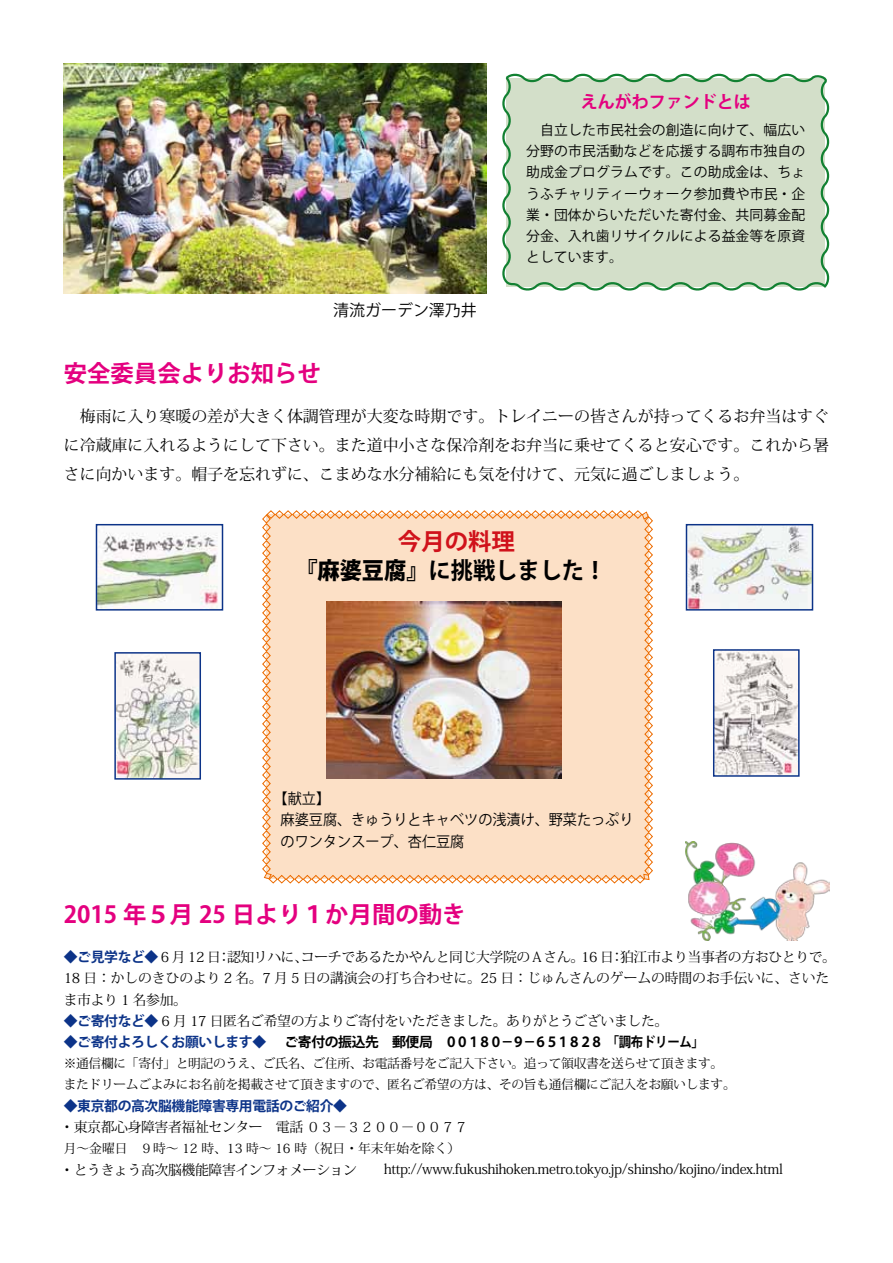
<style>
.page{position:relative;width:893px;height:1263px;background:#fff}
.page>*{position:absolute;margin:0;border:0;box-sizing:border-box;transform-origin:0 0}
.t1{font:700 23.4px "Koz Go Pro";color:#e4007f}
.t2{font:700 23.4px/28.7px "Koz Go Pro";color:#000;text-align:center;scale:.95 1}
.t3{font:700 16.95px "Koz Go Pro";color:#e4007f}
.t4{font:15.9px/28.7px "Koz Min Pro";color:#000;text-align:justify}
.t5{font:15.9px "Koz Go Pro";color:#000}
.t6{font:14.85px/21.3px "Koz Go Pro";color:#000;scale:.95 1}
.t7{font:13.8px/21.3px "Koz Min Pro";letter-spacing:-.025em;color:#000}
.t8{font:13.8px/21.3px "Koz Go Pro";letter-spacing:.01em;color:#000;text-align:justify}
.t9{font:700 13.8px "Koz Go Pro";letter-spacing:-.025em;color:#0c3388}
.t10{font:700 13.8px "Koz Go Pro";letter-spacing:-.025em;color:#000}
.t11{font:12.75px/21.3px "Koz Min Pro";letter-spacing:-.025em;color:#000}
.t12{font:12.75px "Koz Min Pro";color:#000}
.s1{color:#d0121b}
.s2{font-weight:800}
.s3{font-family:"Koz Go Pro";font-weight:700;color:#0c3388}
</style>
<div class="page">
<svg style="left:502px;top:73px;width:328px;height:218px"></svg>
<svg style="left:262px;top:510px;width:391px;height:374px"></svg>
<img style="left:326px;top:602px;width:235px;height:176px">
<img style="left:64px;top:64px;width:422px;height:229px">
<img style="left:688px;top:526px;width:123px;height:83px">
<div style="left:686px;top:524px;width:127px;height:87px;border:1px solid #0c3388"></div>
<img style="left:98px;top:532px;width:120px;height:77px">
<div style="left:96px;top:524px;width:127px;height:87px;border:1px solid #0c3388"></div>
<img style="left:715px;top:651px;width:83px;height:124px">
<div style="left:713px;top:649px;width:87px;height:128px;border:1px solid #0c3388"></div>
<img style="left:116px;top:654px;width:83px;height:124px">
<div style="left:114px;top:652px;width:87px;height:128px;border:1px solid #0c3388"></div>
<img style="left:686px;top:841px;width:143px;height:100px">
<p class="t5" style="left:333px;top:300px;width:145px">清流ガーデン澤乃井</p>
<p class="t3" style="left:581px;top:91px;width:172px">えんがわファンドとは</p>
<p class="t8" style="left:526px;top:119px;width:281px">　自立した市民社会の創造に向けて、幅広い分野の市民活動などを応援する調布市独自の助成金プログラムです。この助成金は、ちょうふチャリティーウォーク参加費や市民・企業・団体からいただいた寄付金、共同募金配分金、入れ歯リサイクルによる益金等を原資としています。</p>
<h1 class="t1" style="left:64px;top:358px;width:259px">安全委員会よりお知らせ</h1>
<p class="t4" style="left:64px;top:402px;width:767px">　梅雨に入り寒暖の差が大きく体調管理が大変な時期です。トレイニーの皆さんが持ってくるお弁当はすぐに冷蔵庫に入れるようにして下さい。また道中小さな保冷剤をお弁当に乗せてくると安心です。これから暑さに向かいます。帽子を忘れずに、こまめな水分補給にも気を付けて、元気に過ごしましょう。</p>
<h1 class="t2" style="left:295px;top:529px;width:329px"><span class="s1">今月の料理<br></span><span class="s2">『麻婆豆腐』</span>に挑戦しました！</h1>
<p class="t6" style="left:281px;top:788px;width:373px;text-indent:-7px">【献立】<br>麻婆豆腐、きゅうりとキャベツの浅漬け、野菜たっぷりのワンタンスープ、杏仁豆腐</p>
<h1 class="t1" style="left:64px;top:899px;width:403px">2015 年５月 25 日より１か月間の動き</h1>
<p class="t7" style="left:64px;top:946px;width:774px"><span class="s3">◆ご見学など◆</span> 6 月 12 日：認知リハに、コーチであるたかやんと同じ大学院のＡさん。16 日：狛江市より当事者の方おひとりで。<br>18 日：かしのきひのより 2 名。7 月 5 日の講演会の打ち合わせに。25 日：じゅんさんのゲームの時間のお手伝いに、さいたま市より 1 名参加。</p>
<p class="t7" style="left:64px;top:1010px;width:606px"><span class="s3">◆ご寄付など◆</span> 6 月 17 日匿名ご希望の方よりご寄付をいただきました。ありがとうございました。</p>
<p class="t9" style="left:64px;top:1033px;width:204px">◆ご寄付よろしくお願いします◆</p>
<p class="t10" style="left:284px;top:1033px;width:421px">ご寄付の振込先　郵便局　００１８０－９－６５１８２８　「調布ドリーム」</p>
<p class="t11" style="left:64px;top:1052px;width:673px">※通信欄に「寄付」と明記のうえ、ご氏名、ご住所、お電話番号をご記入下さい。追って領収書を送らせて頂きます。またドリームごよみにお名前を掲載させて頂きますので、匿名ご希望の方は、その旨も通信欄にご記入をお願いします。</p>
<p class="t9" style="left:64px;top:1097px;width:285px">◆東京都の高次脳機能障害専用電話のご紹介◆</p>
<p class="t7" style="left:60px;top:1116px;width:410px">・東京都心身障害者福祉センター　電話 ０３－３２００－００７７</p>
<p class="t12" style="left:64px;top:1139px;width:398px">月～金曜日　９時～ 12 時、13 時～ 16 時（祝日・年末年始を除く）</p>
<p class="t7" style="left:60px;top:1157px;width:724px">・とうきょう高次脳機能障害インフォメーション　　http://www.fukushihoken.metro.tokyo.jp/shinsho/kojino/index.html</p>
</div>
